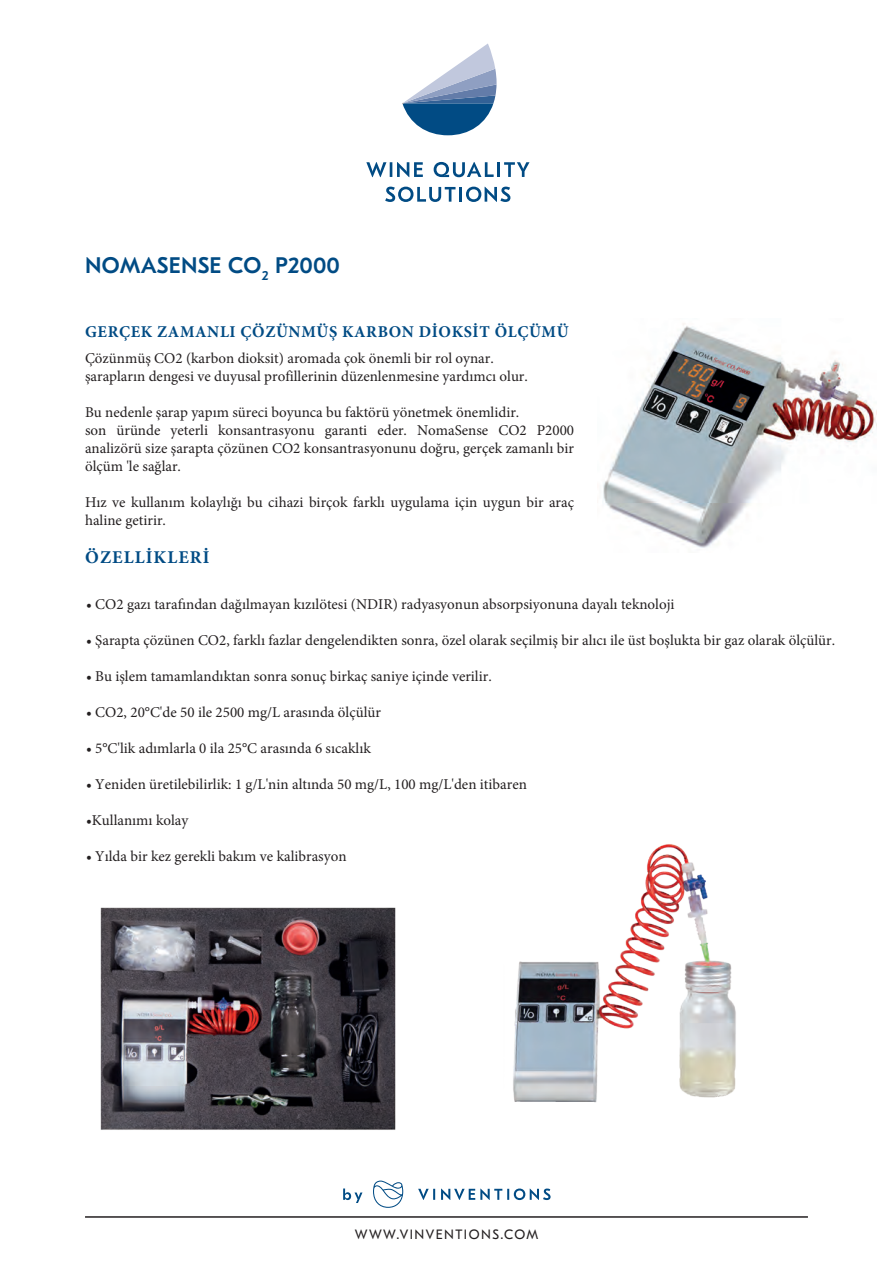
<style>
.page{position:relative;width:893px;height:1263px;background:#fff}
.page>*{position:absolute;margin:0;border:0;box-sizing:border-box;transform-origin:0 0}
.t1{font:500 22.5px "GT Eesti Pro Text";letter-spacing:.01em;color:#014b84}
.t2{font:700 18px "Minion Pro";letter-spacing:.06em;color:#014b84}
.t3{font:700 16.5px "Minion Pro";letter-spacing:.04em;color:#014b84}
.t4{font:15px/18px "Minion Pro";color:#231f20}
.t5{font:13.5px "GT Eesti Pro Text";letter-spacing:.11em;color:#231f20}
.t6{font:500 13.05px "GT Eesti Pro Text";color:#014b84}
</style>
<div class="page">
<svg style="left:373px;top:1180px;width:30px;height:28px"></svg>
<svg style="left:418px;top:1188px;width:133px;height:12px"></svg>
<svg style="left:343px;top:1188px;width:19px;height:15px"></svg>
<hr style="left:85px;top:1216px;width:723px;height:2px;background:#231f20">
<svg style="left:402px;top:43px;width:95px;height:92px"></svg>
<svg style="left:366px;top:162px;width:57px;height:15px"></svg>
<hr style="left:497px;top:162px;width:3px;height:15px;background:#014b84">
<svg style="left:504px;top:162px;width:25px;height:15px"></svg>
<svg style="left:434px;top:162px;width:60px;height:15px"></svg>
<svg style="left:385px;top:187px;width:70px;height:15px"></svg>
<hr style="left:459px;top:187px;width:3px;height:15px;background:#014b84">
<svg style="left:466px;top:187px;width:44px;height:15px"></svg>
<img style="left:603px;top:323px;width:274px;height:225px">
<img style="left:100px;top:907px;width:296px;height:223px">
<img style="left:513px;top:844px;width:223px;height:259px">
<h1 class="t1" style="left:85px;top:253px;width:178px">NOMASENSE CO</h1>
<h1 class="t1" style="left:275px;top:253px;width:66px">P2000</h1>
<p class="t6" style="left:262px;top:269px;width:8px">2</p>
<p class="t3" style="left:85px;top:320px;width:485px">GERÇEK ZAMANLI ÇÖZÜNMÜŞ KARBON DİOKSİT ÖLÇÜMÜ</p>
<p class="t4" style="left:85px;top:349px;width:444px">Çözünmüş CO2 (karbon dioksit) aromada çok önemli bir rol oynar. şarapların dengesi ve duyusal profillerinin düzenlenmesine yardımcı olur.</p>
<p class="t4" style="left:85px;top:403px;width:436px">Bu nedenle şarap yapım süreci boyunca bu faktörü yönetmek önemlidir.</p>
<p class="t4" style="left:537px;top:421px;width:39px">P2000</p>
<p class="t4" style="left:116px;top:421px;width:45px">üründe</p>
<p class="t4" style="left:171px;top:421px;width:39px">yeterli</p>
<p class="t4" style="left:218px;top:421px;width:98px">konsantrasyonu</p>
<p class="t4" style="left:377px;top:421px;width:31px">eder.</p>
<p class="t4" style="left:417px;top:421px;width:73px">NomaSense</p>
<p class="t4" style="left:498px;top:421px;width:30px">CO2</p>
<p class="t4" style="left:325px;top:421px;width:44px">garanti</p>
<p class="t4" style="left:85px;top:421px;width:491px">son<br>analizörü size şarapta çözünen CO2 konsantrasyonunu doğru, gerçek zamanlı bir ölçüm 'le sağlar.</p>
<p class="t4" style="left:85px;top:493px;width:491px">Hız ve kullanım kolaylığı bu cihazi birçok farklı uygulama için uygun bir araç haline getirir.</p>
<p class="t2" style="left:85px;top:545px;width:126px">ÖZELLİKLERİ</p>
<p class="t4" style="left:86px;top:595px;width:590px">• CO2 gazı tarafından dağılmayan kızılötesi (NDIR) radyasyonun absorpsiyonuna dayalı teknoloji</p>
<p class="t4" style="left:86px;top:631px;width:751px">• Şarapta çözünen CO2, farklı fazlar dengelendikten sonra, özel olarak seçilmiş bir alıcı ile üst boşlukta bir gaz olarak ölçülür.</p>
<p class="t4" style="left:86px;top:667px;width:407px">• Bu işlem tamamlandıktan sonra sonuç birkaç saniye içinde verilir.</p>
<p class="t4" style="left:86px;top:703px;width:296px">• CO2, 20°C'de 50 ile 2500 mg L/ arasında ölçülür</p>
<p class="t4" style="left:86px;top:739px;width:286px">• 5°C'lik adımlarla 0 ila 25°C arasında 6 sıcaklık</p>
<p class="t4" style="left:86px;top:775px;width:442px">• Yeniden üretilebilirlik 'L/g1: nin altında 50 mg ,L/ 100 mg 'L/ den itibaren</p>
<p class="t4" style="left:86px;top:811px;width:104px">•Kullanımı kolay</p>
<p class="t4" style="left:86px;top:847px;width:262px">• Yılda bir kez gerekli bakım ve kalibrasyon</p>
<p class="t5" style="left:355px;top:1227px;width:185px">WWW.VINVENTIONS.COM</p>
</div>
